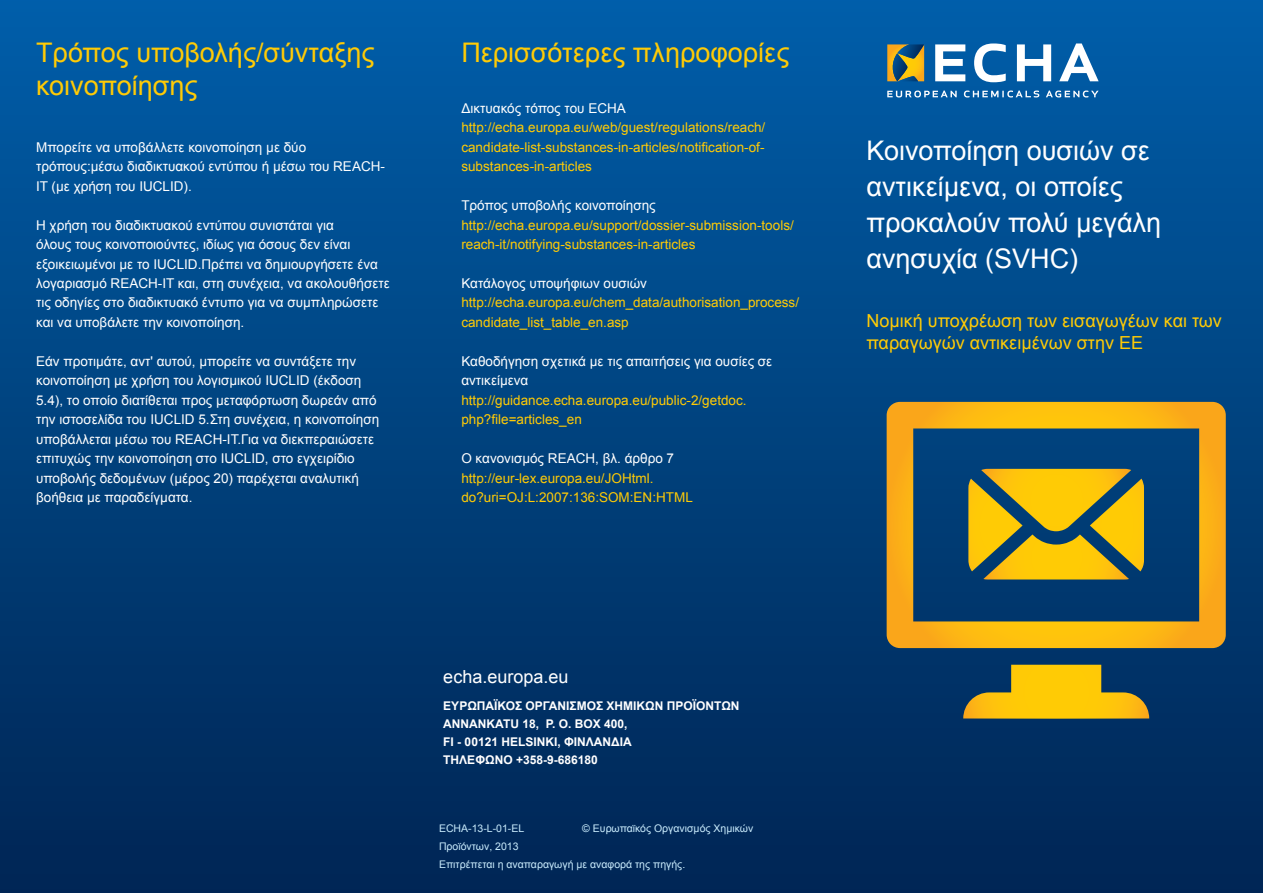
<style>
.page{position:relative;width:1263px;height:893px;background:#fff}
.page>*{position:absolute;margin:0;border:0;box-sizing:border-box;transform-origin:0 0}
.t1{font:27px/36px "Arial";color:#fff}
.t2{font:27px/32.4px "Arial";color:#ffcb05}
.t3{font:18px/21.6px "Arial";color:#ffcb05}
.t4{font:18px "Arial";color:#fff}
.t5{font:13.5px/19.5px "Arial";color:#fff}
.t6{font:13.5px/19.5px "Arial";color:#ffcb05}
.t7{font:700 12px/18px "Arial";color:#fff}
.t8{font:10.5px/18px "Arial";color:#c9ebfc}
</style>
<div class="page">
<div style="left:0;top:0;width:1263px;height:893px;background:linear-gradient(to bottom,#005ea9,#002452)"></div>
<svg style="left:887px;top:91px;width:211px;height:6px"></svg>
<svg style="left:935px;top:43px;width:163px;height:39px"></svg>
<svg style="left:887px;top:44px;width:37px;height:37px"></svg>
<svg style="left:887px;top:402px;width:339px;height:246px"></svg>
<svg style="left:963px;top:665px;width:186px;height:54px"></svg>
<svg style="left:968px;top:469px;width:176px;height:110px"></svg>
<h1 class="t2" style="left:36px;top:37px;width:340px">Τρόπος υποβολής/σύνταξης κοινοποίησης</h1>
<p class="t5" style="left:36px;top:137px;width:350px">Μπορείτε να υποβάλλετε κοινοποίηση με δύο τρόπους:μέσω διαδικτυακού εντύπου ή μέσω του REACH-<br>IT (με χρήση του IUCLID).</p>
<p class="t5" style="left:36px;top:215px;width:355px">Η χρήση του διαδικτυακού εντύπου συνιστάται για<br>όλους τους κοινοποιούντες, ιδίως για όσους δεν είναι εξοικειωμένοι με το IUCLID.Πρέπει να δημιουργήσετε ένα λογαριασμό REACH-IT και, στη συνέχεια, να ακολουθήσετε τις οδηγίες στο διαδικτυακό έντυπο για να συμπληρώσετε και να υποβάλετε την κοινοποίηση.</p>
<p class="t5" style="left:36px;top:352px;width:345px">Εάν προτιμάτε, αντ' αυτού, μπορείτε να συντάξετε την κοινοποίηση με χρήση του λογισμικού IUCLID (έκδοση 5.4), το οποίο διατίθεται προς μεταφόρτωση δωρεάν από την ιστοσελίδα του IUCLID 5.Στη συνέχεια, η κοινοποίηση υποβάλλεται μέσω του REACH-IT.Για να διεκπεραιώσετε επιτυχώς την κοινοποίηση στο IUCLID, στο εγχειρίδιο υποβολής δεδομένων (μέρος 20) παρέχεται αναλυτική βοήθεια με παραδείγματα.</p>
<h1 class="t2" style="left:461px;top:37px;width:329px">Περισσότερες πληροφορίες</h1>
<p class="t5" style="left:461px;top:98px;width:166px">Δικτυακός τόπος του ECHA</p>
<p class="t6" style="left:461px;top:118px;width:305px;text-align:justify">http://echa.europa.eu/web/guest/regulations/reach/ candidate-list-substances-in-articles/notification-of&shy;substances-in-articles</p>
<p class="t5" style="left:461px;top:196px;width:196px">Τρόπος υποβολής κοινοποίησης</p>
<p class="t6" style="left:461px;top:215px;width:334px">http://echa.europa.eu/support/dossier-submission-tools/ reach-it/notifying-substances-in-articles</p>
<p class="t5" style="left:461px;top:274px;width:187px">Κατάλογος υποψήφιων ουσιών</p>
<p class="t6" style="left:461px;top:293px;width:339px">http://echa.europa.eu/chem_data/authorisation_process/ candidate_list_table_en.asp</p>
<p class="t5" style="left:461px;top:352px;width:312px">Καθοδήγηση σχετικά με τις απαιτήσεις για ουσίες σε αντικείμενα</p>
<p class="t6" style="left:461px;top:391px;width:287px">http://guidance.echa.europa.eu/public-2/getdoc. php?file=articles_en</p>
<p class="t5" style="left:461px;top:449px;width:214px">Ο κανονισμός REACH, βλ. άρθρο 7</p>
<p class="t6" style="left:461px;top:469px;width:233px">http://eur-lex.europa.eu/JOHtml. do?uri=OJ:L:2007:136:SOM:EN:HTML</p>
<h2 class="t4" style="left:443px;top:665px;width:127px">echa.europa.eu</h2>
<p class="t7" style="left:443px;top:697px;width:298px">ΕΥΡΩΠΑΪΚΟΣ ΟΡΓΑΝΙΣΜΟΣ ΧΗΜΙΚΩΝ ΠΡΟΪΟΝΤΩΝ<br>ANNANKATU 18, P. O. BOX 400,<br>FI - 00121 HELSINKI, ΦΙΝΛΑΝΔΙΑ<br>ΤΗΛΕΦΩΝΟ +358-9-686180</p>
<p class="t8" style="left:439px;top:820px;width:87px">ECHA-13-L-01-EL</p>
<p class="t8" style="left:582px;top:820px;width:173px">© Ευρωπαϊκός Οργανισμός Χημικών</p>
<p class="t8" style="left:439px;top:838px;width:248px">Προϊόντων, 2013<br>Επιτρέπεται η αναπαραγωγή με αναφορά της πηγής.</p>
<h1 class="t1" style="left:866px;top:133px;width:296px">Κοινοποίηση ουσιών σε αντικείμενα, οι οποίες προκαλούν πολύ μεγάλη ανησυχία (SVHC)</h1>
<h2 class="t3" style="left:866px;top:310px;width:357px">Νομική υποχρέωση των εισαγωγέων και των παραγωγών αντικειμένων στην ΕΕ</h2>
</div>
